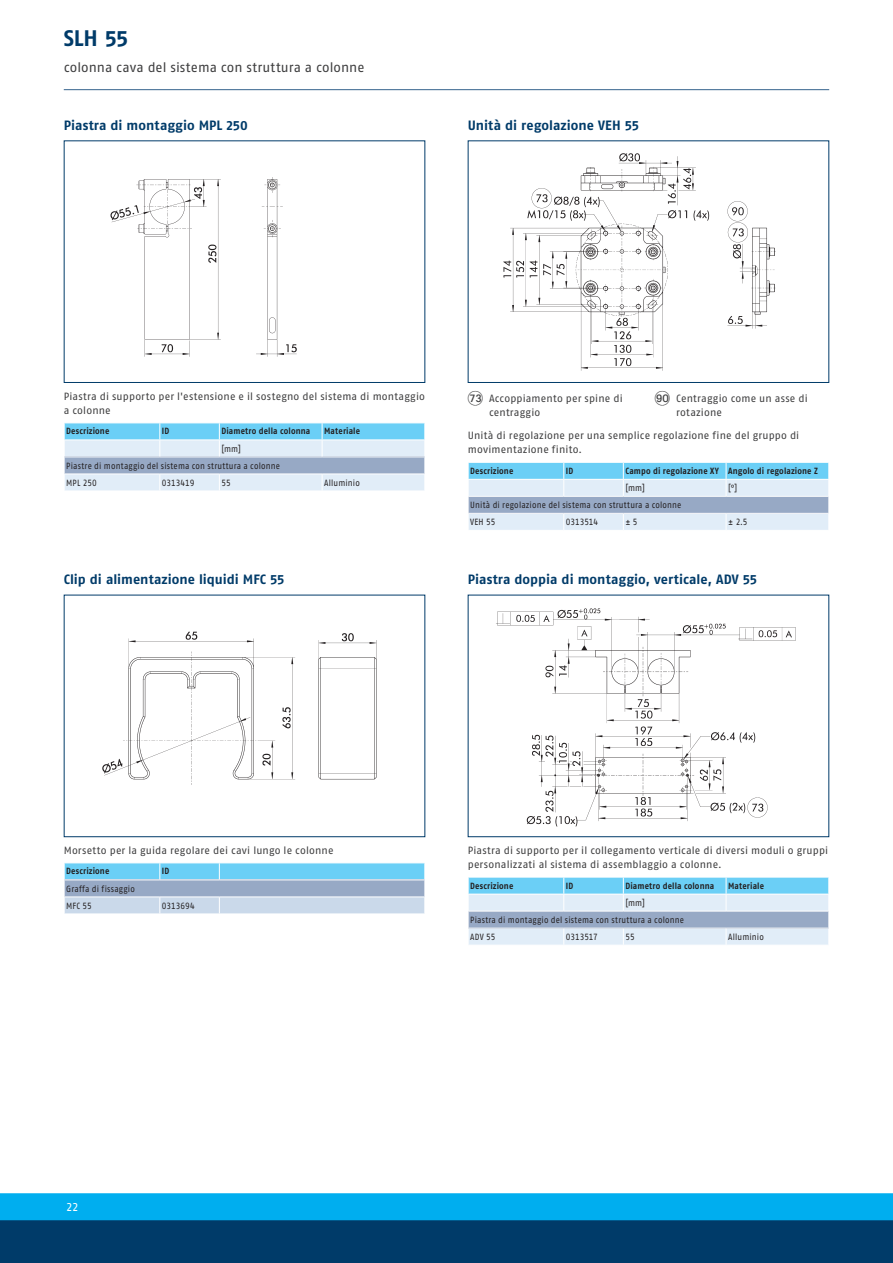
<style>
.page{position:relative;width:893px;height:1263px;background:#fff}
.page>*{position:absolute;margin:0;border:0;box-sizing:border-box;transform-origin:0 0}
.t1{font:700 22.5px "SCHUNK Fago Pro";color:#003b69}
.t2{font:700 13.5px "SCHUNK Fago Pro";color:#003b69}
.t3{font:13.5px "SCHUNK Fago Pro";letter-spacing:.005em;color:#3e3e3f}
.t4{font:12px "SCHUNK Fago Pro";color:#fff}
.t5{font:10.5px/14.2px "SCHUNK Fago Pro";letter-spacing:.015em;color:#3e3e3f}
.t6{font:9px/17px "SCHUNK Fago Pro";letter-spacing:.02em;color:#231f20;scale:.9 1}
.t7{font:700 9px "SCHUNK Fago Pro";letter-spacing:.015em;color:#231f20;scale:.9 1}
.t8{font:9px "SCHUNK Fago Pro";letter-spacing:-.01em;color:#231f20;scale:.9 1}
.t9{font:9px "SCHUNK Fago Pro";letter-spacing:-.005em;color:#231f20;scale:.9 1}
.t10{font:9px "SCHUNK Fago Pro";letter-spacing:-.015em;color:#231f20;scale:.9 1}
.s1{font-family:"Deco Numbers LH Circle";font-size:15px}
</style>
<div class="page">
<div style="left:0;top:1202px;width:893px;height:61px;background:#003b69"></div>
<div style="left:0;top:1193px;width:893px;height:27px;background:#00aeef"></div>
<hr style="left:64px;top:89px;width:765px;height:1px;background:#35628d">
<div style="left:64px;top:140px;width:361px;height:243px;border:1px solid #003b69"></div>
<img style="left:110px;top:177px;width:187px;height:180px">
<svg style="left:64px;top:423px;width:361px;height:68px;background:#b4d6eb"></svg>
<hr style="left:64px;top:474px;width:96px;height:1px;background:#fff">
<hr style="left:160px;top:474px;width:59px;height:1px;background:#fff">
<hr style="left:219px;top:474px;width:103px;height:1px;background:#fff">
<hr style="left:322px;top:474px;width:103px;height:1px;background:#fff">
<div style="left:468px;top:140px;width:361px;height:243px;border:1px solid #003b69"></div>
<img style="left:503px;top:153px;width:273px;height:218px">
<svg style="left:468px;top:462px;width:361px;height:68px;background:#b5d6eb"></svg>
<hr style="left:468px;top:513px;width:96px;height:1px;background:#fff">
<hr style="left:564px;top:513px;width:59px;height:1px;background:#fff">
<hr style="left:623px;top:513px;width:103px;height:1px;background:#fff">
<hr style="left:726px;top:513px;width:103px;height:1px;background:#fff">
<div style="left:64px;top:595px;width:361px;height:242px;border:1px solid #003b69"></div>
<img style="left:102px;top:631px;width:275px;height:154px">
<svg style="left:64px;top:863px;width:361px;height:51px;background:#9fc8e3"></svg>
<hr style="left:64px;top:896px;width:96px;height:1px;background:#fff">
<hr style="left:160px;top:896px;width:59px;height:1px;background:#fff">
<hr style="left:219px;top:896px;width:206px;height:1px;background:#fff">
<div style="left:468px;top:595px;width:361px;height:242px;border:1px solid #003b69"></div>
<img style="left:496px;top:608px;width:300px;height:219px">
<svg style="left:468px;top:877px;width:361px;height:68px;background:#b5d6eb"></svg>
<hr style="left:468px;top:928px;width:96px;height:1px;background:#fff">
<hr style="left:564px;top:928px;width:59px;height:1px;background:#fff">
<hr style="left:623px;top:928px;width:103px;height:1px;background:#fff">
<hr style="left:726px;top:928px;width:103px;height:1px;background:#fff">
<h1 class="t1" style="left:64px;top:24px;width:66px">SLH 55</h1>
<p class="t3" style="left:64px;top:60px;width:302px">colonna cava del sistema con struttura a colonne</p>
<p class="t2" style="left:64px;top:117px;width:186px">Piastra di montaggio MPL 250</p>
<p class="t2" style="left:468px;top:117px;width:173px">Unità di regolazione VEH 55</p>
<p class="t5" style="left:64px;top:389px;width:363px">Piastra di supporto per l'estensione e il sostegno del sistema di montaggio a colonne</p>
<p class="t7" style="left:66px;top:426px;width:49px">Descrizione</p>
<p class="t7" style="left:162px;top:426px;width:10px">ID</p>
<p class="t7" style="left:221px;top:426px;width:100px">Diametro della colonna</p>
<p class="t7" style="left:324px;top:426px;width:41px">Materiale</p>
<p class="t6" style="left:66px;top:440px;width:239px;text-indent:155px">[mm]<br>Piastre di montaggio del sistema con struttura a colonne<br>MPL 250</p>
<p class="t8" style="left:162px;top:477px;width:38px">0313419</p>
<p class="t6" style="left:221px;top:474px;width:12px">55</p>
<p class="t6" style="left:324px;top:474px;width:41px">Alluminio</p>
<p class="t2" style="left:64px;top:571px;width:222px">Clip di alimentazione liquidi MFC 55</p>
<p class="t5" style="left:489px;top:391px;width:135px;text-indent:-21px"><span class="s1">GM</span> Accoppiamento per spine di centraggio</p>
<p class="t5" style="left:676px;top:391px;width:133px;text-indent:-21px"><span class="s1">IT</span> Centraggio come un asse di rotazione</p>
<p class="t5" style="left:468px;top:428px;width:333px">Unità di regolazione per una semplice regolazione fine del gruppo di movimentazione finito.</p>
<p class="t7" style="left:470px;top:465px;width:49px">Descrizione</p>
<p class="t7" style="left:566px;top:465px;width:10px">ID</p>
<p class="t7" style="left:625px;top:465px;width:215px">Campo di regolazione XY Angolo di regolazione Z</p>
<p class="t6" style="left:625px;top:480px;width:23px">[mm]</p>
<p class="t6" style="left:728px;top:480px;width:12px">[°]</p>
<p class="t6" style="left:470px;top:497px;width:236px">Unità di regolazione del sistema con struttura a colonne<br>VEH 55</p>
<p class="t8" style="left:566px;top:517px;width:37px">0313514</p>
<p class="t6" style="left:625px;top:514px;width:15px">± 5</p>
<p class="t6" style="left:728px;top:514px;width:23px">± 2.5</p>
<p class="t2" style="left:468px;top:571px;width:291px">Piastra doppia di montaggio, verticale, ADV 55</p>
<p class="t5" style="left:64px;top:843px;width:271px">Morsetto per la guida regolare dei cavi lungo le colonne</p>
<p class="t7" style="left:66px;top:866px;width:49px">Descrizione</p>
<p class="t7" style="left:162px;top:866px;width:10px">ID</p>
<p class="t6" style="left:66px;top:880px;width:78px">Graffa di fissaggio<br>MFC 55</p>
<p class="t9" style="left:162px;top:900px;width:38px">0313694</p>
<p class="t5" style="left:468px;top:843px;width:362px">Piastra di supporto per il collegamento verticale di diversi moduli o gruppi personalizzati al sistema di assemblaggio a colonne.</p>
<p class="t7" style="left:470px;top:880px;width:49px">Descrizione</p>
<p class="t7" style="left:566px;top:880px;width:10px">ID</p>
<p class="t7" style="left:625px;top:880px;width:100px">Diametro della colonna</p>
<p class="t7" style="left:728px;top:880px;width:41px">Materiale</p>
<p class="t6" style="left:470px;top:894px;width:239px;text-indent:155px">[mm]<br>Piastra di montaggio del sistema con struttura a colonne<br>ADV 55</p>
<p class="t10" style="left:566px;top:932px;width:37px">0313517</p>
<p class="t6" style="left:625px;top:928px;width:12px">55</p>
<p class="t6" style="left:728px;top:928px;width:41px">Alluminio</p>
<p class="t4" style="left:67px;top:1199px;width:13px">22</p>
</div>
